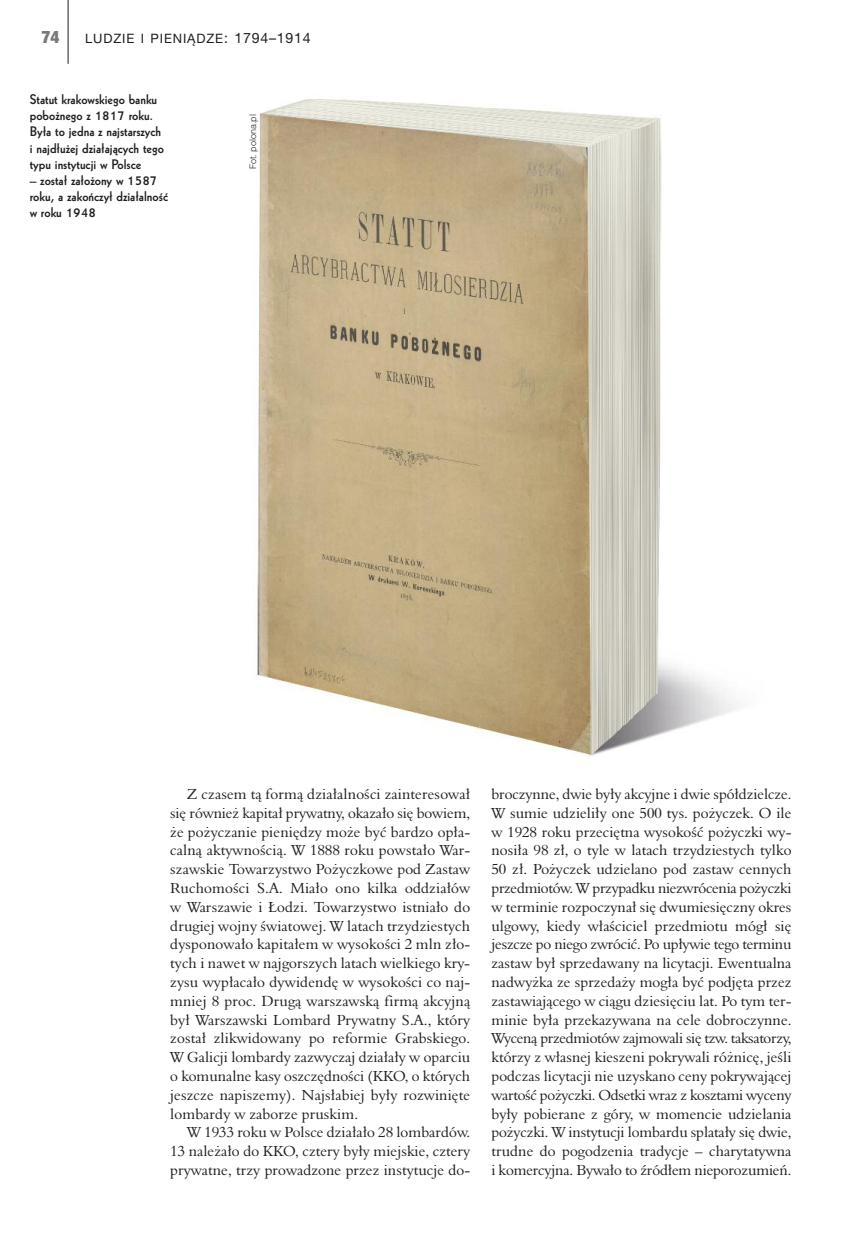
<style>
.page{position:relative;width:851px;height:1234px;background:#fff}
.page>*{position:absolute;margin:0;border:0;box-sizing:border-box;transform-origin:0 0}
.t1{font:900 condensed 17.25px "Helvetica Neue LT Com";color:#797978}
.t2{font:15px/18.8px "Aldine 401 EU";letter-spacing:.005em;color:#1f1f1e;text-align:justify}
.t3{font:700 13.5px/16.2px "Geometric 231 EU";color:#1f1f1e}
.t4{font:12.9px "Helvetica Neue LT Com";letter-spacing:.065em;color:#1f1f1e}
.t5{font:300 9px "Helvetica";color:#1f1f1e}
.s1{font-size:14.25px}
</style>
<div class="page">
<hr style="left:68px;top:0;width:1px;height:64px;background:#1f1f1e">
<img style="left:253px;top:98px;width:484px;height:659px">
<p class="t1" style="left:42px;top:27px;width:19px">74</p>
<p class="t4" style="left:85px;top:30px;width:227px">LUDZIE I PIENIĄDZE<span class="s1">: 1794–1914</span></p>
<p class="t3" style="left:30px;top:91px;width:136px">Statut krakowskiego banku pobożnego z 1817 roku.<br>Była to jedna z najstarszych i najdłużej działających tego typu instytucji w Polsce</p>
<p class="t3" style="left:30px;top:172px;width:140px">– został założony w 1587 roku, a zakończył działalność w roku 1948</p>
<p class="t5" style="left:245px;top:169px;width:57px;rotate:-90deg">Fot. polona.pl</p>
<p class="t2" style="left:170px;top:784px;width:301px;text-indent:17px">Z czasem tą formą działalności zainteresował się również kapitał prywatny, okazało się bowiem, że pożyczanie pieniędzy może być bardzo opła&shy;calną aktywnością. W 1888 roku powstało War&shy;szawskie Towarzystwo Pożyczkowe pod Zastaw Ruchomości S.A. Miało ono kilka oddziałów w Warszawie i Łodzi. Towarzystwo istniało do drugiej wojny światowej. W latach trzydziestych dysponowało kapitałem w wysokości 2 mln zło&shy;tych i nawet w najgorszych latach wielkiego kry&shy;zysu wypłacało dywidendę w wysokości co naj&shy;mniej 8 proc. Drugą warszawską firmą akcyjną był Warszawski Lombard Prywatny S.A., który został zlikwidowany po reformie Grabskiego.<br>W Galicji lombardy zazwyczaj działały w oparciu o komunalne kasy oszczędności (KKO, o których jeszcze napiszemy). Najsłabiej były rozwinięte lombardy w zaborze pruskim.</p>
<p class="t2" style="left:170px;top:1122px;width:301px;text-indent:17px">W 1933 roku w Polsce działało 28 lombardów.<br>13 należało do KKO, cztery były miejskie, cztery prywatne, trzy prowadzone przez instytucje do-</p>
<p class="t2" style="left:491px;top:784px;width:301px">broczynne, dwie były akcyjne i dwie spółdzielcze.<br>W sumie udzieliły one 500 tys. pożyczek. O ile w 1928 roku przeciętna wysokość pożyczki wy&shy;nosiła 98 zł, o tyle w latach trzydziestych tylko 50 zł. Pożyczek udzielano pod zastaw cennych przedmiotów. W przypadku niezwrócenia pożyczki w terminie rozpoczynał się dwumiesięczny okres ulgowy, kiedy właściciel przedmiotu mógł się jeszcze po niego zwrócić. Po upływie tego terminu zastaw był sprzedawany na licytacji. Ewentualna nadwyżka ze sprzedaży mogła być podjęta przez zastawiającego w ciągu dziesięciu lat. Po tym ter&shy;minie była przekazywana na cele dobroczynne.<br>Wyceną przedmiotów zajmowali się tzw. taksatorzy, którzy z własnej kieszeni pokrywali różnicę, jeśli podczas licytacji nie uzyskano ceny pokrywającej wartość pożyczki. Odsetki wraz z kosztami wyceny były pobierane z góry, w momencie udzielania pożyczki. W instytucji lombardu splatały się dwie, trudne do pogodzenia tradycje – charytatywna i komercyjna. Bywało to źródłem nieporozumień.</p>
</div>
